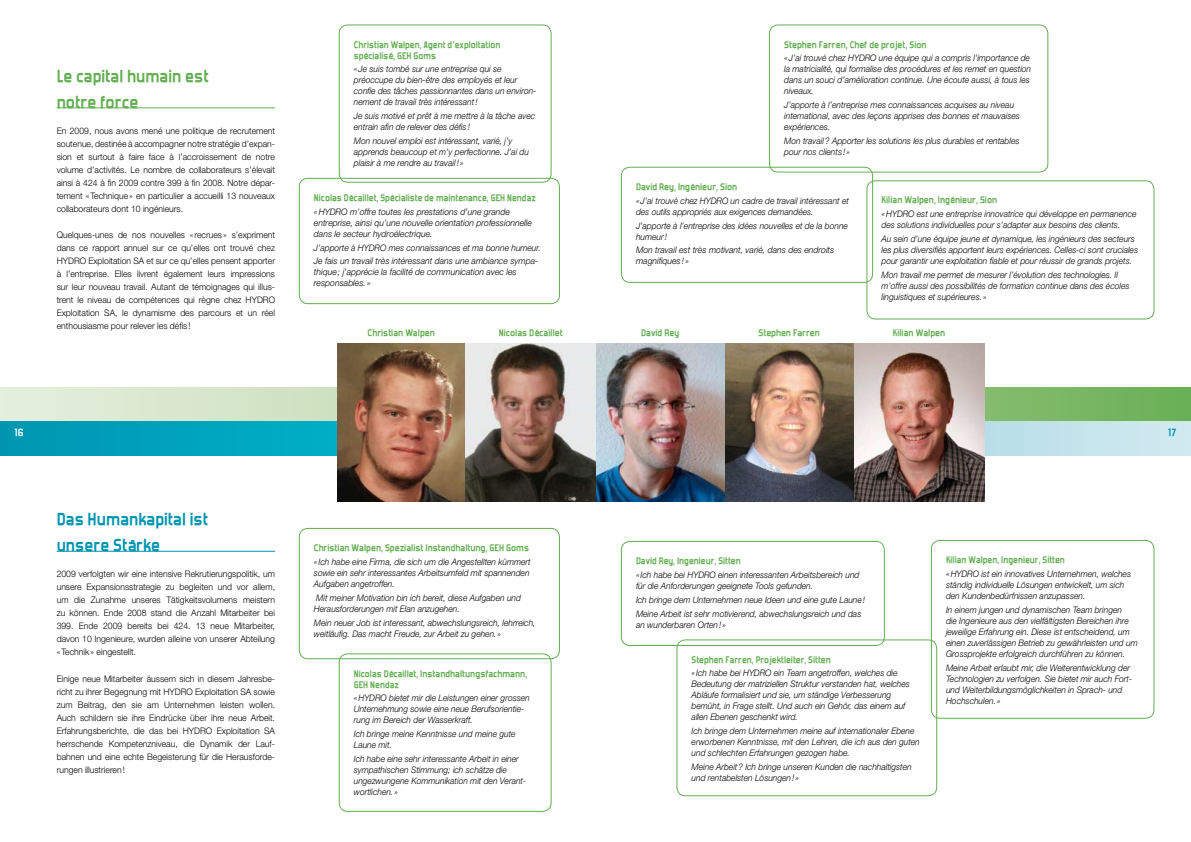
<style>
.page{position:relative;width:1191px;height:842px;background:#fff}
.page>*{position:absolute;margin:0;border:0;box-sizing:border-box;transform-origin:0 0}
.t1{font:700 20px/26.1px "Forgotten Futurist";color:#0095b1;scale:.96 1}
.t2{font:700 20px/26.1px "Forgotten Futurist";color:#63ae52;scale:.96 1}
.t3{font:700 12px "Forgotten Futurist";color:#fff}
.t4{font:700 12px "Forgotten Futurist";color:#0095b1}
.t5{font:700 11px/11px "Forgotten Futurist";color:#63ae52;scale:.94 1}
.t6{font:700 11px "Forgotten Futurist";color:#63ae52;scale:.96 1}
.t7{font:italic 300 9px/11px "Helvetica Neue";color:#000;scale:.94 1}
.t8{font:300 9px/13px "Helvetica Neue";color:#000;text-align:justify;scale:.96 1}
.t9{font:italic 300 9px/11px "Helvetica Neue";color:#000;scale:.96 1}
</style>
<div class="page">
<svg style="left:0;top:388px;width:337px;height:34px;background:#d3e5ce"></svg>
<div style="left:0;top:422px;width:595px;height:34px;background:#00a2bc"></div>
<svg style="left:984px;top:388px;width:207px;height:34px;background:#79b766"></svg>
<div style="left:595px;top:422px;width:596px;height:34px;background:linear-gradient(to bottom,#c5e4ec,#c5e4ec)"></div>
<hr style="left:57px;top:551px;width:218px;height:1px;background:#0095b1">
<hr style="left:57px;top:108px;width:218px;height:1px;background:#63ae52">
<img style="left:337px;top:344px;width:647px;height:157px">
<div style="left:621px;top:167px;width:252px;height:116px;border:1px solid #63ae52;border-radius:9px"></div>
<div style="left:339px;top:653px;width:212px;height:159px;border:1px solid #63ae52;border-radius:9px"></div>
<div style="left:299px;top:178px;width:261px;height:126px;border:1px solid #63ae52;border-radius:9px"></div>
<div style="left:299px;top:528px;width:261px;height:131px;border:1px solid #63ae52;border-radius:9px"></div>
<div style="left:621px;top:541px;width:263px;height:105px;border:1px solid #63ae52;border-radius:9px"></div>
<div style="left:769px;top:25px;width:279px;height:147px;border:1px solid #63ae52;border-radius:9px"></div>
<div style="left:676px;top:639px;width:261px;height:157px;border:1px solid #63ae52;border-radius:9px"></div>
<div style="left:866px;top:180px;width:288px;height:139px;border:1px solid #63ae52;border-radius:9px"></div>
<div style="left:931px;top:540px;width:223px;height:179px;border:1px solid #63ae52;border-radius:9px"></div>
<div style="left:339px;top:25px;width:212px;height:158px;border:1px solid #63ae52;border-radius:9px"></div>
<h1 class="t2" style="left:57px;top:64px;width:160px">Le capital humain est notre force</h1>
<p class="t8" style="left:57px;top:124px;width:229px">En 2009, nous avons mené une politique de recrutement soutenue, destinée à accompagner notre stratégie d’expan&shy;sion et surtout à faire face à l’accroissement de notre volume d’activités. Le nombre de collaborateurs s’élevait ainsi à 424 à fin 2009 contre 399 à fin 2008. Notre dépar&shy;tement «Technique» en particulier a accueilli 13 nouveaux collaborateurs dont 10 ingénieurs.</p>
<p class="t8" style="left:57px;top:228px;width:229px">Quelques-unes de nos nouvelles « recrues » s’expriment dans ce rapport annuel sur ce qu’elles ont trouvé chez HYDRO Exploitation SA et sur ce qu’elles pensent apporter à l’entreprise. Elles livrent également leurs impressions sur leur nouveau travail. Autant de témoignages qui illus&shy;trent le niveau de compétences qui règne chez HYDRO Exploitation SA, le dynamisme des parcours et un réel enthousiasme pour relever les défis !</p>
<p class="t5" style="left:354px;top:40px;width:157px">Christian Walpen, Agent d’exploitation spécialisé, GEH Goms</p>
<p class="t7" style="left:354px;top:64px;width:196px">«Je suis tombé sur une entreprise qui se préoccupe du bien-être des employés et leur confie des tâches passionnantes dans un environ&shy;nement de travail très intéressant!</p>
<p class="t7" style="left:354px;top:110px;width:194px">Je suis motivé et prêt à me mettre à la tâche avec entrain afin de relever des défis !</p>
<p class="t7" style="left:354px;top:135px;width:188px">Mon nouvel emploi est intéressant, varié, j’y apprends beaucoup et m’y perfectionne. J’ai du plaisir à me rendre au travail! »</p>
<p class="t5" style="left:314px;top:193px;width:238px">Nicolas Décaillet, Spécialiste de maintenance, GEH Nendaz</p>
<p class="t9" style="left:314px;top:206px;width:229px">«HYDRO m’offre toutes les prestations d’une grande entreprise, ainsi qu’une nouvelle orientation professionnelle dans le secteur hydroélectrique.</p>
<p class="t7" style="left:314px;top:240px;width:243px;line-height:13.8px">J’apporte à HYDRO mes connaissances et ma bonne humeur.<br>Je fais un travail très intéressant dans une ambiance sympa-</p>
<p class="t9" style="left:314px;top:267px;width:213px">thique; j’apprécie la facilité de communication avec les responsables. »</p>
<p class="t6" style="left:784px;top:40px;width:150px">Stephen Farren, Chef de projet, Sion</p>
<p class="t7" style="left:784px;top:53px;width:264px">«J’ai trouvé chez HYDRO une équipe qui a compris l’importance de la matricialité, qui formalise des procédures et les remet en question dans un souci d’amélioration continue. Une écoute aussi, à tous les niveaux.</p>
<p class="t7" style="left:784px;top:99px;width:252px">J’apporte à l’entreprise mes connaissances acquises au niveau international, avec des leçons apprises des bonnes et mauvaises expériences.</p>
<p class="t7" style="left:784px;top:135px;width:252px">Mon travail? Apporter les solutions les plus durables et rentables pour nos clients ! »</p>
<p class="t6" style="left:636px;top:182px;width:107px">David Rey, Ingénieur, Sion</p>
<p class="t7" style="left:636px;top:195px;width:228px">«J’ai trouvé chez HYDRO un cadre de travail intéressant et des outils appropriés aux exigences demandées.</p>
<p class="t7" style="left:636px;top:220px;width:227px">J’apporte à l’entreprise des idées nouvelles et de la bonne humeur!</p>
<p class="t9" style="left:636px;top:245px;width:208px">Mon travail est très motivant, varié, dans des endroits magnifiques ! »</p>
<p class="t6" style="left:881px;top:195px;width:122px">Kilian Walpen, Ingénieur, Sion</p>
<p class="t7" style="left:881px;top:208px;width:273px">«HYDRO est une entreprise innovatrice qui développe en permanence des solutions individuelles pour s’adapter aux besoins des clients.</p>
<p class="t7" style="left:881px;top:233px;width:274px">Au sein d’une équipe jeune et dynamique, les ingénieurs des secteurs les plus diversifiés apportent leurs expériences. Celles-ci sont cruciales pour garantir une exploitation fiable et pour réussir de grands projets.</p>
<p class="t7" style="left:881px;top:269px;width:265px">Mon travail me permet de mesurer l’évolution des technologies. Il m’offre aussi des possibilités de formation continue dans des écoles linguistiques et supérieures. »</p>
<p class="t6" style="left:367px;top:328px;width:72px">Christian Walpen</p>
<p class="t6" style="left:499px;top:328px;width:68px">Nicolas Décaillet</p>
<p class="t6" style="left:641px;top:328px;width:41px">David Rey</p>
<p class="t6" style="left:758px;top:328px;width:66px">Stephen Farren</p>
<p class="t6" style="left:892px;top:328px;width:56px">Kilian Walpen</p>
<h2 class="t3" style="left:15px;top:427px;width:10px">16</h2>
<h2 class="t4" style="left:1168px;top:427px;width:10px">17</h2>
<h1 class="t1" style="left:57px;top:508px;width:159px">Das Humankapital ist unsere Stärke</h1>
<p class="t8" style="left:57px;top:567px;width:229px">2009 verfolgten wir eine intensive Rekrutierungspolitik, um unsere Expansionsstrategie zu begleiten und vor allem, um die Zunahme unseres Tätigkeitsvolumens meistern zu können. Ende 2008 stand die Anzahl Mitarbeiter bei 399. Ende 2009 bereits bei 424. 13 neue Mitarbeiter, davon 10 Ingenieure, wurden alleine von unserer Abteilung «Technik » eingestellt.</p>
<p class="t8" style="left:57px;top:672px;width:229px">Einige neue Mitarbeiter äussern sich in diesem Jahresbe&shy;richt zu ihrer Begegnung mit HYDRO Exploitation SA sowie zum Beitrag, den sie am Unternehmen leisten wollen.<br>Auch schildern sie ihre Eindrücke über ihre neue Arbeit.<br>Erfahrungsberichte, die das bei HYDRO Exploitation SA herrschende Kompetenzniveau, die Dynamik der Lauf&shy;bahnen und eine echte Begeisterung für die Herausforde&shy;rungen illustrieren!</p>
<p class="t6" style="left:314px;top:543px;width:226px">Christian Walpen, Spezialist Instandhaltung, GEH Goms</p>
<p class="t7" style="left:314px;top:556px;width:232px">« Ich habe eine Firma, die sich um die Angestellten kümmert sowie ein sehr interessantes Arbeitsumfeld mit spannenden<br>Aufgaben angetroffen.</p>
<p class="t7" style="left:314px;top:592px;width:222px">Mit meiner Motivation bin ich bereit, diese Aufgaben und<br>Herausforderungen mit Elan anzugehen.</p>
<p class="t7" style="left:314px;top:617px;width:237px">Mein neuer Job ist interessant, abwechslungsreich, lehrreich, weitläufig. Das macht Freude, zur Arbeit zu gehen. »</p>
<p class="t5" style="left:354px;top:669px;width:186px">Nicolas Décaillet, Instandhaltungsfachmann,<br>GEH Nendaz</p>
<p class="t7" style="left:354px;top:692px;width:189px">«HYDRO bietet mir die Leistungen einer grossen<br>Unternehmung sowie eine neue Berufsorientie&shy;rung im Bereich der Wasserkraft.</p>
<p class="t7" style="left:354px;top:728px;width:174px">Ich bringe meine Kenntnisse und meine gute<br>Laune mit.</p>
<p class="t7" style="left:354px;top:753px;width:185px">Ich habe eine sehr interessante Arbeit in einer sympathischen Stimmung; ich schätze die ungezwungene Kommunikation mit den Verant&shy;wortlichen. »</p>
<p class="t5" style="left:636px;top:556px;width:113px">David Rey, Ingenieur, Sitten</p>
<p class="t7" style="left:636px;top:569px;width:239px">« Ich habe bei HYDRO einen interessanten Arbeitsbereich und für die Anforderungen geeignete Tools gefunden.</p>
<p class="t7" style="left:636px;top:592px;width:245px;line-height:13.8px">Ich bringe dem Unternehmen neue Ideen und eine gute Laune!<br>Meine Arbeit ist sehr motivierend, abwechslungsreich und das</p>
<p class="t7" style="left:636px;top:619px;width:97px">an wunderbaren Orten! »</p>
<p class="t5" style="left:691px;top:655px;width:149px">Stephen Farren, Projektleiter, Sitten</p>
<p class="t7" style="left:691px;top:668px;width:234px">« Ich habe bei HYDRO ein Team angetroffen, welches die Bedeutung der matriziellen Struktur verstanden hat, welches Abläufe formalisiert und sie, um ständige Verbesserung bemüht, in Frage stellt. Und auch ein Gehör, das einem auf allen Ebenen geschenkt wird.</p>
<p class="t7" style="left:691px;top:725px;width:244px">Ich bringe dem Unternehmen meine auf internationaler Ebene erworbenen Kenntnisse, mit den Lehren, die ich aus den guten und schlechten Erfahrungen gezogen habe.</p>
<p class="t7" style="left:691px;top:761px;width:236px">Meine Arbeit? Ich bringe unseren Kunden die nachhaltigsten und rentabelsten Lösungen! »</p>
<p class="t5" style="left:946px;top:555px;width:128px">Kilian Walpen, Ingenieur, Sitten</p>
<p class="t7" style="left:946px;top:568px;width:198px">«HYDRO ist ein innovatives Unternehmen, welches ständig individuelle Lösungen entwickelt, um sich den Kundenbedürfnissen anzupassen.</p>
<p class="t7" style="left:946px;top:604px;width:205px">In einem jungen und dynamischen Team bringen<br>die Ingenieure aus den vielfältigsten Bereichen ihre jeweilige Erfahrung ein. Diese ist entscheidend, um einen zuverlässigen Betrieb zu gewährleisten und um Grossprojekte erfolgreich durchführen zu können.</p>
<p class="t7" style="left:946px;top:662px;width:200px">Meine Arbeit erlaubt mir, die Weiterentwicklung der Technologien zu verfolgen. Sie bietet mir auch Fort&shy;und Weiterbildungsmöglichkeiten in Sprach- und Hochschulen. »</p>
</div>
